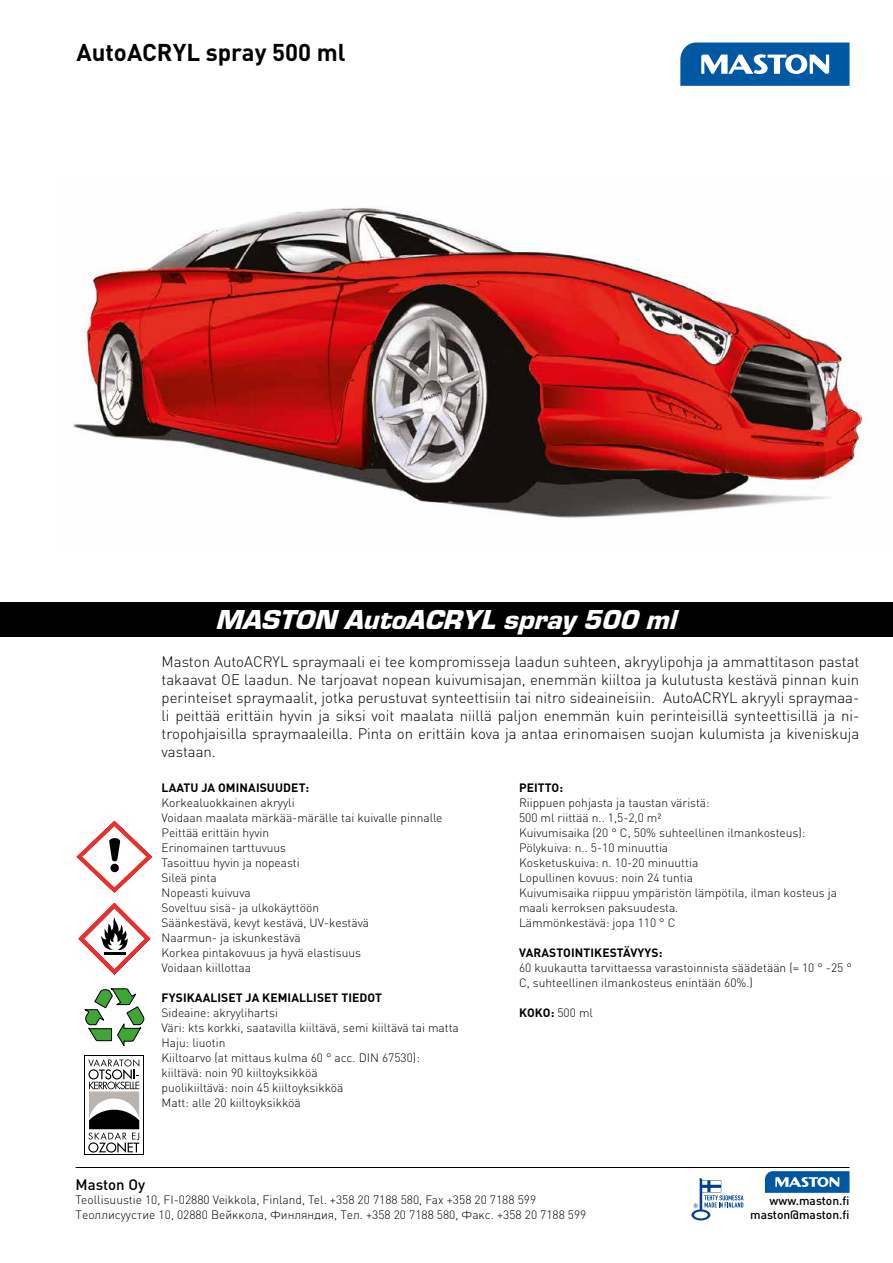
<style>
.page{position:relative;width:893px;height:1263px;background:#fff}
.page>*{position:absolute;margin:0;border:0;box-sizing:border-box;transform-origin:0 0}
.t1{font:italic 900 28.5px "Eurostile";color:#fff}
.t2{font:700 24px "DINOT";color:#000}
.t3{font:300 15px/18px "DINOT";color:#000;text-align:justify}
.t4{font:500 15px "DINOT Cyr";color:#000}
.t5{font:300 12px/15px "DINOT";color:#000}
.t6{font:300 12px/14.4px "DINOT Cyr";color:#000}
.t7{font:700 12px "DINOT";letter-spacing:.01em;color:#000}
.t8{font:500 12px/14.4px "DINOT Cyr";color:#000;text-align:right}
.s1{font-weight:300}
</style>
<div class="page">
<hr style="left:76px;top:1167px;width:773px;height:1px;background:#000">
<svg style="left:765px;top:1171px;width:84px;height:22px;background:#347ab5"></svg>
<svg style="left:680px;top:43px;width:169px;height:43px"></svg>
<div style="left:791px;top:58px;width:10px;height:13px;background:#0058a2;border-radius:50%"></div>
<svg style="left:691px;top:1178px;width:52px;height:42px"></svg>
<div style="left:0;top:603px;width:893px;height:34px;background:#000"></div>
<svg style="left:88px;top:1059px;width:51px;height:94px"></svg>
<svg style="left:84px;top:988px;width:61px;height:59px"></svg>
<svg style="left:77px;top:821px;width:75px;height:72px"></svg>
<svg style="left:78px;top:903px;width:72px;height:72px"></svg>
<hr style="left:104px;top:952px;width:22px;height:2px;background:#000">
<img style="left:73px;top:206px;width:793px;height:312px">
<h2 class="t2" style="left:77px;top:36px;width:271px">AUTOACRYL SPRAY 500 ML</h2>
<h1 class="t1" style="left:215px;top:603px;width:462px">MASTON AutoACRYL spray 500 ml</h1>
<p class="t3" style="left:162px;top:652px;width:699px">Maston AutoACRYL spraymaali ei tee kompromisseja laadun suhteen, akryylipohja ja ammattitason pastat takaavat OE laadun. Ne tarjoavat nopean kuivumisajan, enemmän kiiltoa ja kulutusta kestävä pinnan kuin perinteiset spraymaalit, jotka perustuvat synteettisiin tai nitro sideaineisiin. AutoACRYL akryyli spraymaa&shy;li peittää erittäin hyvin ja siksi voit maalata niillä paljon enemmän kuin perinteisillä synteettisillä ja ni&shy;tropohjaisilla spraymaaleilla. Pinta on erittäin kova ja antaa erinomaisen suojan kulumista ja kiveniskuja vastaan.</p>
<p class="t7" style="left:162px;top:779px;width:149px">LAATU JA OMINAISUUDET:</p>
<p class="t5" style="left:162px;top:794px;width:282px">Korkealuokkainen akryyli<br>Voidaan maalata märkää-märälle tai kuivalle pinnalle<br>Peittää erittäin hyvin<br>Erinomainen tarttuvuus<br>Tasoittuu hyvin ja nopeasti<br>Sileä pinta<br>Nopeasti kuivuva<br>Soveltuu sisä- ja ulkokäyttöön<br>Säänkestävä, kevyt kestävä, UV-kestävä<br>Naarmun- ja iskunkestävä<br>Korkea pintakovuus ja hyvä elastisuus<br>Voidaan kiillottaa</p>
<p class="t7" style="left:162px;top:989px;width:42px">FYSIKAAL</p>
<p class="t7" style="left:217px;top:989px;width:166px">ISET JA KEMIALLISET TIEDOT</p>
<p class="t5" style="left:162px;top:1004px;width:299px">Sideaine: akryylihartsi<br>Väri: kts korkki, saatavilla kiiltävä, semi kiiltävä tai matta Haju: liuotin<br>Kiiltoarvo (at mittaus kulma 60 ° acc. DIN 67530): kiiltävä: noin 90 kiiltoyksikköä<br>puolikiiltävä: noin 45 kiiltoyksikköä<br>Matt: alle 20 kiiltoyksikköä</p>
<p class="t7" style="left:519px;top:779px;width:46px">PEITTO:</p>
<p class="t5" style="left:519px;top:794px;width:320px">Riippuen pohjasta ja taustan väristä:<br>500 ml riittää n.. 1,5-2,0 m²<br>Kuivumisaika (20 ° C, 50% suhteellinen ilmankosteus):<br>Pölykuiva: n.. 5-10 minuuttia<br>Kosketuskuiva: n. 10-20 minuuttia<br>Lopullinen kovuus: noin 24 tuntia<br>Kuivumisaika riippuu ympäristön lämpötila, ilman kosteus ja maali kerroksen paksuudesta.<br>Lämmönkestävä: jopa 110 ° C</p>
<p class="t7" style="left:519px;top:944px;width:16px">VARA</p>
<p class="t7" style="left:549px;top:944px;width:115px">STOINTIKESTÄVYYS:</p>
<p class="t5" style="left:519px;top:959px;width:334px">60 kuukautta tarvittaessa varastoinnista säädetään (= 10 ° -25 °<br>C, suhteellinen ilmankosteus enintään 60%.)</p>
<p class="t7" style="left:519px;top:1004px;width:75px">KOKO: <span class="s1">500 ml</span></p>
<p class="t4" style="left:76px;top:1175px;width:71px">Maston Oy</p>
<p class="t6" style="left:76px;top:1192px;width:512px">Teollisuustie 10, FI-02880 Veikkola, Finland, Tel. +358 20 7188 580, Fax +358 20 7188 599<br>Tеоллисуустие 10, 02880 Вейккола, Финляндия, Тел. +358 20 7188 580, Факс. +358 20 7188 599</p>
<p class="t8" style="left:750px;top:1193px;width:101px">www.maston.fi maston@maston.fi</p>
</div>
